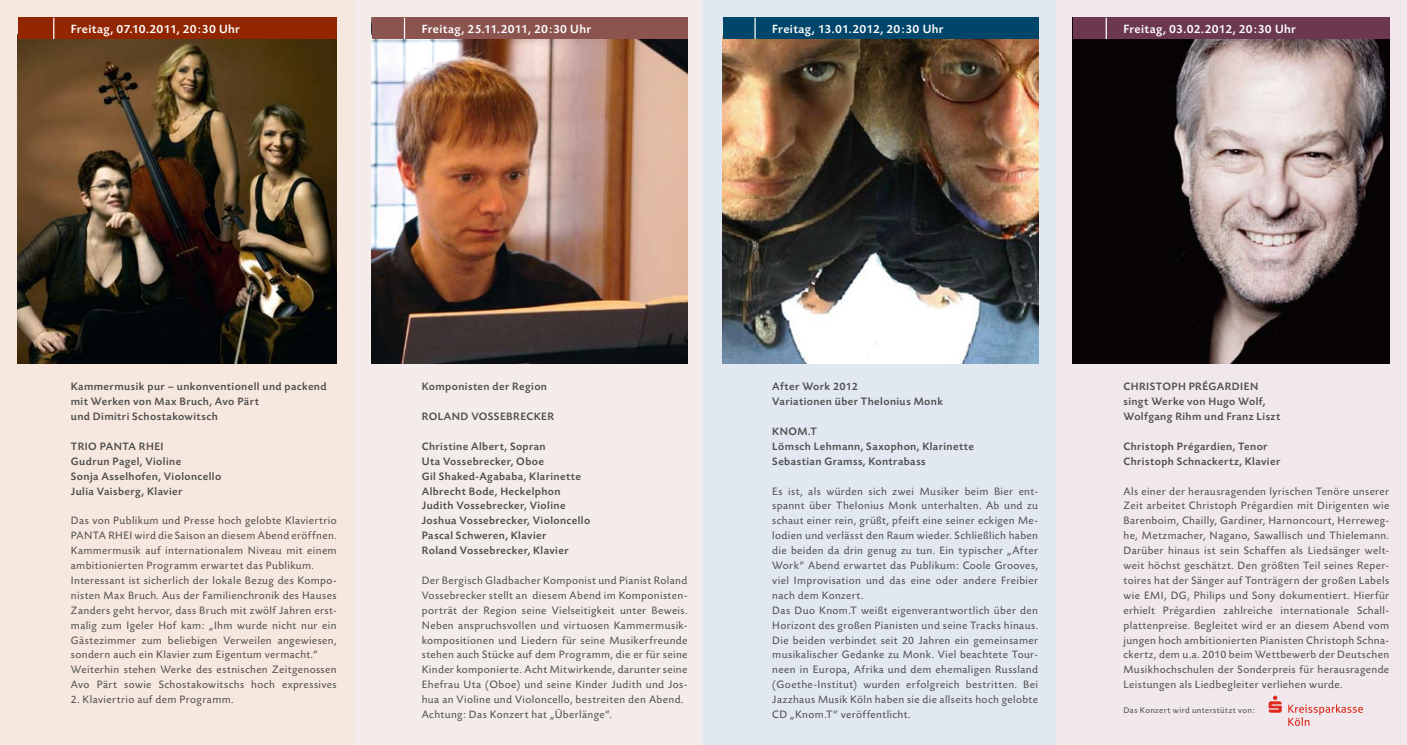
<style>
.page{position:relative;width:1407px;height:745px;background:#fff}
.page>*{position:absolute;margin:0;border:0;box-sizing:border-box;transform-origin:0 0}
.t1{font:500 12.5px "Today SB";letter-spacing:.02em;color:#fff}
.t2{font:11.25px/14.9px "Today SB";letter-spacing:.035em;color:#4e4e4d}
.t3{font:500 11.25px/14.9px "Today SB";letter-spacing:.035em;color:#4e4e4d}
.t4{font:8.75px "Today SB";letter-spacing:.04em;color:#4e4e4d}
</style>
<div class="page">
<div style="left:0;top:0;width:354px;height:744px;background:#f7e8df"></div>
<img style="left:18px;top:39px;width:319px;height:324px">
<div style="left:354px;top:0;width:349px;height:744px;background:#f3eceb"></div>
<div style="left:703px;top:0;width:360px;height:744px;background:#e1e8f1"></div>
<div style="left:1056px;top:0;width:351px;height:744px;background:#f1e8ed"></div>
<img style="left:372px;top:39px;width:315px;height:324px">
<img style="left:723px;top:39px;width:315px;height:324px">
<img style="left:1073px;top:39px;width:316px;height:324px">
<div style="left:372px;top:18px;width:315px;height:21px;background:#8c544f"></div>
<svg style="left:404px;top:18px;width:1px;height:21px"></svg>
<div style="left:18px;top:18px;width:319px;height:21px;background:#922600"></div>
<svg style="left:53px;top:18px;width:1px;height:21px"></svg>
<div style="left:723px;top:18px;width:315px;height:21px;background:#00466a"></div>
<hr style="left:754px;top:18px;width:2px;height:21px;background:#fff">
<div style="left:1073px;top:18px;width:316px;height:21px;background:#6c384f"></div>
<hr style="left:1105px;top:18px;width:2px;height:21px;background:#fff">
<svg style="left:1288px;top:704px;width:75px;height:21px"></svg>
<svg style="left:1268px;top:695px;width:13px;height:17px"></svg>
<p class="t1" style="left:71px;top:22px;width:171px">Freitag, 07.10.2011, 20:30 Uhr</p>
<p class="t1" style="left:422px;top:22px;width:171px">Freitag, 25.11.2011, 20:30 Uhr</p>
<p class="t1" style="left:772px;top:22px;width:173px">Freitag, 13.01.2012, 20:30 Uhr</p>
<p class="t1" style="left:1123px;top:22px;width:174px">Freitag, 03.02.2012, 20:30 Uhr</p>
<p class="t3" style="left:71px;top:379px;width:257px">Kammermusik pur – unkonventionell und packend mit Werken von Max Bruch, Avo Pärt<br>und Dimitri Schostakowitsch</p>
<p class="t3" style="left:71px;top:439px;width:37px">Trio Pan</p>
<p class="t3" style="left:71px;top:439px;width:152px;text-indent:52px">ta Rhei<br>Gudrun Pagel, Violine<br>Sonja Asselhofen, Violoncello<br>Julia Vaisberg, Klavier</p>
<p class="t2" style="left:71px;top:513px;width:267px">Das von Publikum und Presse hoch gelobte Klaviertrio PANTA RHEI wird die Saison an diesem Abend eröffnen.<br>Kammermusik auf internationalem Niveau mit einem ambitionierten Programm erwartet das Publikum.<br>Interessant ist sicherlich der lokale Bezug des Kompo&shy;nisten Max Bruch. Aus der Familienchronik des Hauses Zanders geht hervor, dass Bruch mit zwölf Jahren erst&shy;malig zum Igeler Hof kam: „Ihm wurde nicht nur ein Gästezimmer zum beliebigen Verweilen angewiesen, sondern auch ein Klavier zum Eigentum vermacht.“ Weiterhin stehen Werke des estnischen Zeitgenossen Avo Pärt sowie Schostakowitschs hoch expressives</p>
<p class="t2" style="left:71px;top:692px;width:164px">2. Klaviertrio auf dem Programm.</p>
<p class="t3" style="left:422px;top:379px;width:127px">Komponisten der Region</p>
<p class="t3" style="left:422px;top:409px;width:32px">Roland</p>
<p class="t3" style="left:471px;top:409px;width:84px">Vossebrecker</p>
<p class="t3" style="left:422px;top:439px;width:170px">Christine Albert, Sopran<br>Uta Vossebrecker, Oboe<br>Gil Shaked-Agababa, Klarinette<br>Albrecht Bode, Heckelphon<br>Judith Vossebrecker, Violine<br>Joshua Vossebrecker, Violoncello<br>Pascal Schweren, Klavier<br>Roland Vossebrecker, Klavier</p>
<p class="t2" style="left:422px;top:573px;width:267px">Der Bergisch Gladbacher Komponist und Pianist Roland Vossebrecker stellt an diesem Abend im Komponisten&shy;porträt der Region seine Vielseitigkeit unter Beweis.<br>Neben anspruchsvollen und virtuosen Kammermusik&shy;kompositionen und Liedern für seine Musikerfreunde stehen auch Stücke auf dem Programm, die er für seine Kinder komponierte. Acht Mitwirkende, darunter seine Ehefrau Uta (Oboe) und seine Kinder Judith und Jos&shy;hua an Violine und Violoncello, bestreiten den Abend.<br>Achtung: Das Konzert hat „Überlänge“.</p>
<p class="t3" style="left:772px;top:379px;width:172px">After Work 2012<br>Variationen über Thelonius Monk</p>
<p class="t3" style="left:772px;top:424px;width:203px">Kn om.T<br>Lömsch Lehmann, Saxophon, Klarinette<br>Sebastian Gramss, Kontrabass</p>
<p class="t2" style="left:772px;top:483px;width:267px">Es ist, als würden sich zwei Musiker beim Bier ent&shy;spannt über Thelonius Monk unterhalten. Ab und zu schaut einer rein, grüßt, pfeift eine seiner eckigen Me&shy;lodien und verlässt den Raum wieder. Schließlich haben die beiden da drin genug zu tun. Ein typischer „After Work“ Abend erwartet das Publikum: Coole Grooves, viel Improvisation und das eine oder andere Freibier nach dem Konzert.<br>Das Duo Knom.T weißt eigenverantwortlich über den Horizont des großen Pianisten und seine Tracks hinaus.<br>Die beiden verbindet seit 20 Jahren ein gemeinsamer musikalischer Gedanke zu Monk. Viel beachtete Tour&shy;neen in Europa, Afrika und dem ehemaligen Russland (Goethe-Institut) wurden erfolgreich bestritten. Bei Jazzhaus Musik Köln haben sie die allseits hoch gelobte CD „Knom.T“ veröffentlicht.</p>
<p class="t3" style="left:1123px;top:379px;width:158px">Ch ristoph Prégardi en singt Werke von Hugo Wolf,<br>Wolfgang Rihm und Franz Liszt</p>
<p class="t3" style="left:1123px;top:439px;width:158px">Christoph Prégardien, Tenor<br>Christoph Schnackertz, Klavier</p>
<p class="t2" style="left:1123px;top:483px;width:267px;text-align:justify">Als einer der herausragenden lyrischen Tenöre unserer Zeit arbeitet Christoph Prégardien mit Dirigenten wie Barenboim, Chailly, Gardiner, Harnoncourt, Herreweg&shy;he, Metzmacher, Nagano, Sawallisch und Thielemann.<br>Darüber hinaus ist sein Schaffen als Liedsänger welt&shy;weit höchst geschätzt. Den größten Teil seines Reper&shy;toires hat der Sänger auf Tonträgern der großen Labels wie EMI, DG, Philips und Sony dokumentiert. Hierfür erhielt Prégardien zahlreiche internationale Schall&shy;plattenpreise. Begleitet wird er an diesem Abend vom jungen hoch ambitionierten Pianisten Christoph Schna&shy;ckertz, dem u.a. 2010 beim Wettbewerb der Deutschen Musikhochschulen der Sonderpreis für herausragende Leistungen als Liedbegleiter verliehen wurde.</p>
<p class="t4" style="left:1123px;top:704px;width:133px">Das Konzert wird unterstützt von:</p>
</div>
